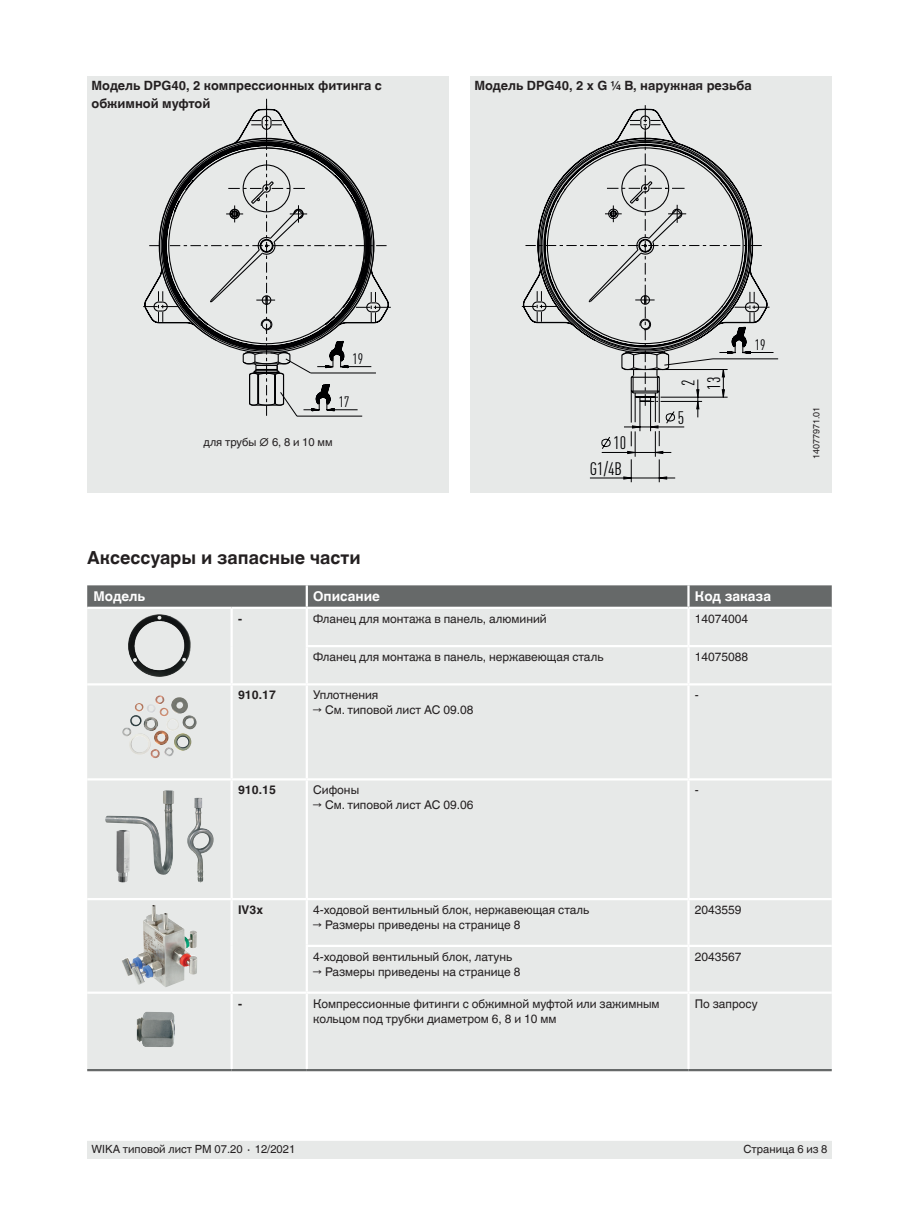
<style>
.page{position:relative;width:919px;height:1214px;background:#fff}
.page>*{position:absolute;margin:0;border:0;box-sizing:border-box;transform-origin:0 0}
.t1{font:700 18px "Helvetica World";color:#231f20}
.t2{font:17.85px/25.5px "DIN Cond";color:#000002;text-align:right}
.t3{font:14.85px "DIN Cond";color:#000002}
.t4{font:700 13.5px "Helvetica World";color:#fff}
.t5{font:700 12.75px/18px "Helvetica World";color:#231f20}
.t6{font:12px/15px "Helvetica World";color:#231f20}
.t7{font:700 12px "Helvetica World";color:#231f20}
.t8{font:11.25px "Helvetica World";color:#231f20}
.t9{font:9px "Helvetica World";color:#231f20}
</style>
<div class="page">
<div style="left:87px;top:1140px;width:744px;height:18px;background:#e7e9e8"></div>
<svg style="left:87px;top:1140px;width:744px;height:1px"></svg>
<div style="left:87px;top:77px;width:362px;height:416px;background:#e7e9e8"></div>
<div style="left:470px;top:77px;width:361px;height:416px;background:#e7e9e8"></div>
<svg style="left:143px;top:99px;width:635px;height:383px"></svg>
<div style="left:87px;top:585px;width:744px;height:23px;background:#666969"></div>
<div style="left:87px;top:609px;width:744px;height:461px;background:#e7e9e8"></div>
<hr style="left:687px;top:585px;width:2px;height:21px;background:#fff">
<hr style="left:230px;top:609px;width:3px;height:37px;background:#fff">
<hr style="left:230px;top:646px;width:3px;height:37px;background:#fff">
<hr style="left:305px;top:609px;width:3px;height:36px;background:#fff">
<hr style="left:687px;top:609px;width:2px;height:36px;background:#fff">
<hr style="left:305px;top:647px;width:3px;height:36px;background:#fff">
<hr style="left:687px;top:647px;width:2px;height:36px;background:#fff">
<hr style="left:230px;top:685px;width:3px;height:93px;background:#fff">
<hr style="left:305px;top:685px;width:3px;height:93px;background:#fff">
<hr style="left:687px;top:685px;width:2px;height:93px;background:#fff">
<hr style="left:87px;top:778px;width:144px;height:2px;background:#fff">
<hr style="left:232px;top:778px;width:75px;height:2px;background:#fff">
<hr style="left:230px;top:780px;width:3px;height:118px;background:#fff">
<hr style="left:307px;top:778px;width:381px;height:2px;background:#fff">
<hr style="left:305px;top:780px;width:3px;height:118px;background:#fff">
<hr style="left:688px;top:778px;width:143px;height:2px;background:#fff">
<hr style="left:687px;top:780px;width:2px;height:118px;background:#fff">
<hr style="left:87px;top:898px;width:144px;height:2px;background:#fff">
<hr style="left:232px;top:898px;width:75px;height:2px;background:#fff">
<hr style="left:230px;top:900px;width:3px;height:46px;background:#fff">
<hr style="left:230px;top:946px;width:3px;height:45px;background:#fff">
<hr style="left:307px;top:898px;width:381px;height:2px;background:#fff">
<hr style="left:305px;top:900px;width:3px;height:44px;background:#fff">
<hr style="left:688px;top:898px;width:143px;height:2px;background:#fff">
<hr style="left:687px;top:900px;width:2px;height:44px;background:#fff">
<hr style="left:305px;top:944px;width:383px;height:3px;background:#fff">
<hr style="left:305px;top:947px;width:3px;height:44px;background:#fff">
<hr style="left:87px;top:991px;width:144px;height:2px;background:#fff">
<hr style="left:688px;top:944px;width:143px;height:3px;background:#fff">
<hr style="left:687px;top:947px;width:2px;height:44px;background:#fff">
<hr style="left:232px;top:991px;width:75px;height:2px;background:#fff">
<hr style="left:230px;top:993px;width:3px;height:76px;background:#fff">
<hr style="left:307px;top:991px;width:381px;height:2px;background:#fff">
<hr style="left:305px;top:993px;width:3px;height:76px;background:#fff">
<hr style="left:687px;top:993px;width:2px;height:76px;background:#fff">
<hr style="left:688px;top:991px;width:143px;height:2px;background:#fff">
<hr style="left:87px;top:606px;width:144px;height:3px;background:#fff">
<hr style="left:232px;top:606px;width:75px;height:3px;background:#fff">
<hr style="left:307px;top:606px;width:381px;height:3px;background:#fff">
<hr style="left:688px;top:606px;width:143px;height:3px;background:#fff">
<hr style="left:305px;top:645px;width:383px;height:2px;background:#fff">
<hr style="left:688px;top:645px;width:143px;height:2px;background:#fff">
<hr style="left:87px;top:683px;width:144px;height:2px;background:#fff">
<hr style="left:232px;top:683px;width:75px;height:2px;background:#fff">
<hr style="left:307px;top:683px;width:381px;height:2px;background:#fff">
<hr style="left:688px;top:683px;width:143px;height:2px;background:#fff">
<hr style="left:87px;top:1069px;width:144px;height:2px;background:#666969">
<hr style="left:232px;top:1069px;width:75px;height:2px;background:#666969">
<hr style="left:307px;top:1069px;width:381px;height:2px;background:#666969">
<hr style="left:688px;top:1069px;width:143px;height:2px;background:#666969">
<hr style="left:305px;top:585px;width:3px;height:21px;background:#fff">
<img style="left:127px;top:614px;width:64px;height:63px">
<img style="left:122px;top:695px;width:74px;height:50px">
<img style="left:105px;top:790px;width:69px;height:85px">
<img style="left:187px;top:797px;width:26px;height:85px">
<img style="left:116px;top:830px;width:14px;height:52px">
<img style="left:137px;top:1011px;width:38px;height:36px">
<img style="left:121px;top:905px;width:77px;height:82px">
<p class="t5" style="left:92px;top:77px;width:292px">Модель DPG40, 2 компрессионных фитинга с обжимной муфтой</p>
<p class="t5" style="left:474px;top:77px;width:279px">Модель DPG40, 2 x G ¼ B, наружная резьба</p>
<p class="t3" style="left:352px;top:350px;width:12px">19</p>
<p class="t3" style="left:339px;top:393px;width:12px">17</p>
<p class="t8" style="left:203px;top:436px;width:131px">для трубы ∅ 6, 8 и 10 мм</p>
<h2 class="t2" style="left:590px;top:430px;width:38px">10<br>G1/4B</h2>
<h2 class="t2" style="left:675px;top:386px;width:8px;rotate:-90deg">2</h2>
<h2 class="t2" style="left:677px;top:404px;width:8px">5</h2>
<h2 class="t2" style="left:700px;top:390px;width:14px;rotate:-90deg">13</h2>
<p class="t3" style="left:754px;top:336px;width:12px">19</p>
<h1 class="t1" style="left:87px;top:547px;width:275px">Аксессуары и запасные части</h1>
<p class="t4" style="left:94px;top:589px;width:53px">Модель</p>
<p class="t4" style="left:313px;top:589px;width:68px">Описание</p>
<p class="t4" style="left:694px;top:589px;width:78px">Код заказа</p>
<p class="t7" style="left:238px;top:611px;width:5px">-</p>
<p class="t6" style="left:313px;top:611px;width:235px">Фланец для монтажа в панель, алюминий</p>
<p class="t6" style="left:694px;top:611px;width:55px">14074004</p>
<p class="t6" style="left:313px;top:649px;width:292px">Фланец для монтажа в панель, нержавеющая сталь</p>
<p class="t6" style="left:694px;top:649px;width:55px">14075088</p>
<p class="t7" style="left:238px;top:688px;width:39px">910.17</p>
<p class="t6" style="left:313px;top:687px;width:67px">Уплотнения</p>
<p class="t6" style="left:313px;top:702px;width:162px">→ См. типовой лист AC 09.08</p>
<p class="t6" style="left:694px;top:687px;width:5px">-</p>
<p class="t7" style="left:238px;top:783px;width:39px">910.15</p>
<p class="t6" style="left:313px;top:782px;width:47px">Сифоны</p>
<p class="t6" style="left:313px;top:797px;width:162px">→ См. типовой лист AC 09.06</p>
<p class="t6" style="left:694px;top:782px;width:5px">-</p>
<p class="t7" style="left:238px;top:903px;width:26px">IV3x</p>
<p class="t6" style="left:313px;top:902px;width:277px">4-ходовой вентильный блок, нержавеющая сталь</p>
<p class="t6" style="left:313px;top:917px;width:209px">→ Размеры приведены на странице 8</p>
<p class="t6" style="left:694px;top:902px;width:48px">2043559</p>
<p class="t6" style="left:313px;top:949px;width:201px">4-ходовой вентильный блок, латунь</p>
<p class="t6" style="left:313px;top:964px;width:209px">→ Размеры приведены на странице 8</p>
<p class="t6" style="left:694px;top:949px;width:48px">2043567</p>
<p class="t7" style="left:238px;top:996px;width:5px">-</p>
<p class="t6" style="left:313px;top:996px;width:348px">Компрессионные фитинги с обжимной муфтой или зажимным кольцом под трубки диаметром 6, 8 и 10 мм</p>
<p class="t6" style="left:694px;top:996px;width:64px">По запросу</p>
<p class="t9" style="left:811px;top:459px;width:54px;rotate:-90deg">14077971.01</p>
<p class="t8" style="left:91px;top:1142px;width:205px">WIKA типовой лист PM 07.20 ∙ 12/2021</p>
<p class="t8" style="left:743px;top:1142px;width:86px">Страница 6 из 8</p>
</div>
